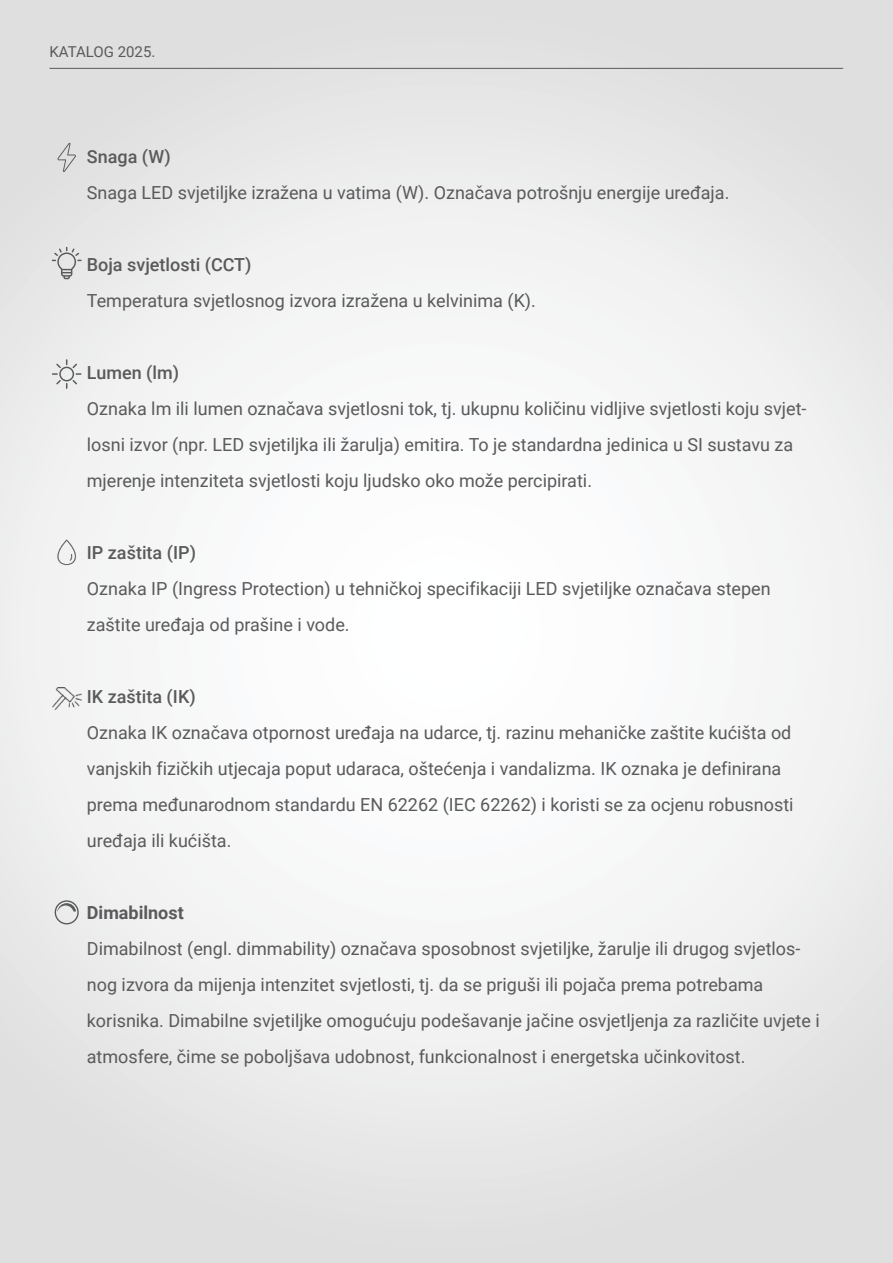
<style>
.page{position:relative;width:893px;height:1263px;background:#fff}
.page>*{position:absolute;margin:0;border:0;box-sizing:border-box;transform-origin:0 0}
.t1{font:18px/36px "Roboto";color:#5a595b}
.t2{font:500 18px "Roboto";color:#5a595b}
.t3{font:700 18px "Roboto";color:#5a595b}
.t4{font:15px "Roboto";color:#5a595b}
</style>
<div class="page">
<img style="left:0;top:0;width:893px;height:1263px">
<hr style="left:50px;top:68px;width:793px;height:1px;background:#5a595b">
<svg style="left:53px;top:539px;width:26px;height:26px"></svg>
<svg style="left:55px;top:900px;width:24px;height:24px"></svg>
<svg style="left:52px;top:359px;width:29px;height:30px"></svg>
<svg style="left:57px;top:143px;width:19px;height:29px"></svg>
<svg style="left:52px;top:247px;width:30px;height:32px"></svg>
<img style="left:52px;top:688px;width:29px;height:22px">
<p class="t4" style="left:50px;top:41px;width:107px">KATALOG 2025.</p>
<p class="t2" style="left:87px;top:144px;width:85px">Snaga (W)</p>
<p class="t1" style="left:87px;top:174px;width:644px">Snaga LED svjetiljke izražena u vatima (W). Označava potrošnju energije uređaja.</p>
<p class="t2" style="left:87px;top:252px;width:166px">Boja svjetlosti (CCT)</p>
<p class="t1" style="left:87px;top:282px;width:451px">Temperatura svjetlosnog izvora izražena u kelvinima (K).</p>
<p class="t2" style="left:87px;top:360px;width:94px">Lumen (lm)</p>
<p class="t1" style="left:87px;top:390px;width:721px">Oznaka lm ili lumen označava svjetlosni tok, tj. ukupnu količinu vidljive svjetlosti koju svjet&shy;losni izvor (npr. LED svjetiljka ili žarulja) emitira. To je standardna jedinica u SI sustavu za mjerenje intenziteta svjetlosti koju ljudsko oko može percipirati.</p>
<p class="t2" style="left:87px;top:540px;width:111px">IP zaštita (IP)</p>
<p class="t1" style="left:87px;top:570px;width:685px">Oznaka IP (Ingress Protection) u tehničkoj specifikaciji LED svjetiljke označava stepen zaštite uređaja od prašine i vode.</p>
<p class="t2" style="left:87px;top:684px;width:110px">IK zaštita (IK)</p>
<p class="t1" style="left:87px;top:714px;width:708px">Oznaka IK označava otpornost uređaja na udarce, tj. razinu mehaničke zaštite kućišta od vanjskih fizičkih utjecaja poput udaraca, oštećenja i vandalizma. IK oznaka je definirana prema međunarodnom standardu EN 62262 (IEC 62262) i koristi se za ocjenu robusnosti uređaja ili kućišta.</p>
<p class="t3" style="left:87px;top:900px;width:98px">Dimabilnost</p>
<p class="t1" style="left:87px;top:930px;width:734px">Dimabilnost (engl. dimmability) označava sposobnost svjetiljke, žarulje ili drugog svjetlos&shy;nog izvora da mijenja intenzitet svjetlosti, tj. da se priguši ili pojača prema potrebama korisnika. Dimabilne svjetiljke omogućuju podešavanje jačine osvjetljenja za različite uvjete i atmosfere, čime se poboljšava udobnost, funkcionalnost i energetska učinkovitost.</p>
</div>
